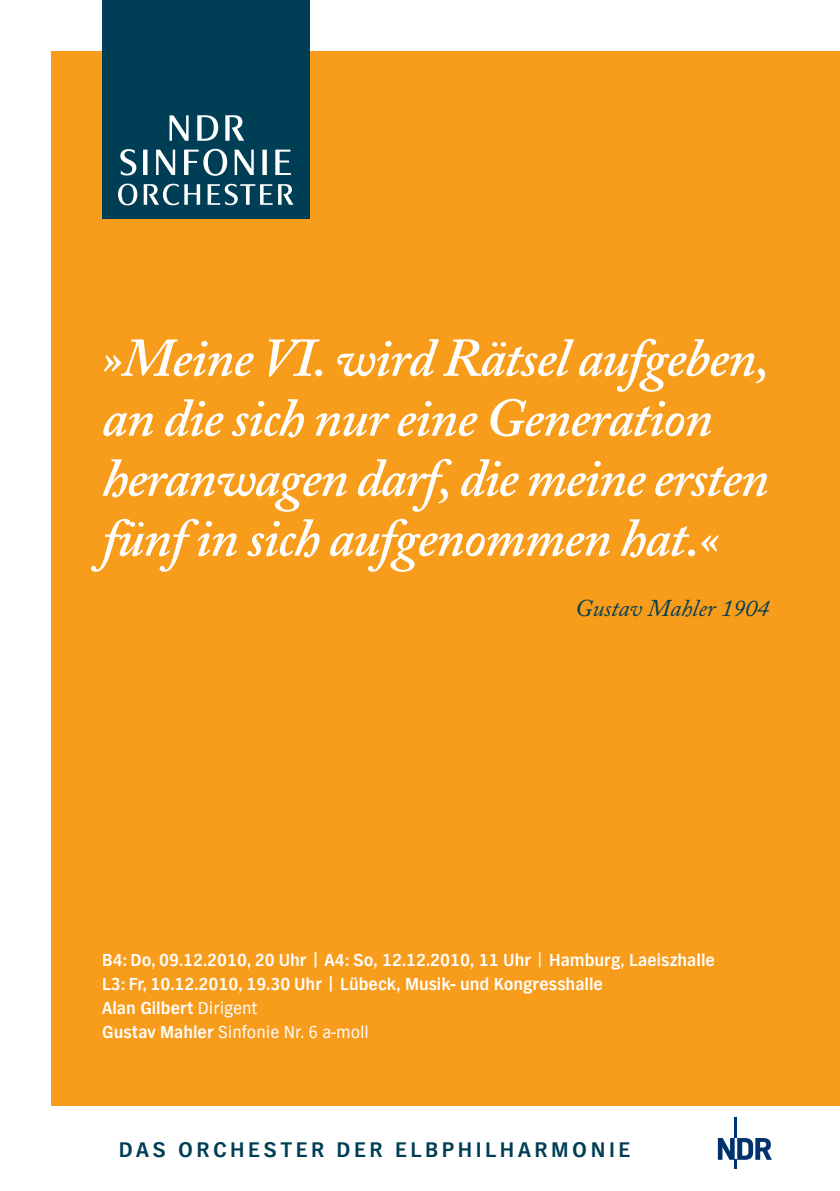
<style>
.page{position:relative;width:840px;height:1191px;background:#fff}
.page>*{position:absolute;margin:0;border:0;box-sizing:border-box;transform-origin:0 0}
.t1{font:italic 600 54px/60px "Adobe Caslon Pro";letter-spacing:-.02em;color:#fff}
.t2{font:italic 24px "Adobe Caslon Pro";color:#003e55}
.t3{font:700 22px "NDR Sans";letter-spacing:.155em;color:#003e55}
.t4{font:700 18px "NDR Sans";color:#fff}
.t5{font:18px "NDR Sans";color:#fff}
.s1{font-weight:400}
.s2{font-weight:700}
</style>
<div class="page">
<div style="left:51px;top:51px;width:788px;height:1055px;background:#f89c1c"></div>
<div style="left:102px;top:0;width:207px;height:219px;background:#003e55"></div>
<svg style="left:118px;top:115px;width:175px;height:90px"></svg>
<hr style="left:734px;top:1117px;width:2px;height:21px;background:#00326e">
<svg style="left:717px;top:1138px;width:54px;height:31px"></svg>
<p class="t1" style="left:102px;top:327px;width:668px">»Meine VI. wird Rätsel aufgeben, an die sich nur eine Generation heranwagen darf, die meine ersten fünf in sich aufgenommen hat.«</p>
<p class="t2" style="left:575px;top:593px;width:195px">Gustav Mahler 1904</p>
<p class="t4" style="left:102px;top:949px;width:614px">B4: Do, 09.12.2010, 20 Uhr | A4: So, 12.12.2010, 11 Uhr <span class="s1">|</span> Hamburg, Laeiszhalle</p>
<p class="t4" style="left:102px;top:973px;width:502px">L3: Fr, 10.12.2010, 19.30 Uhr | Lübeck, Musik- und Kongresshalle</p>
<p class="t4" style="left:102px;top:997px;width:156px">Alan Gilbert <span class="s1">Dirigent</span></p>
<p class="t5" style="left:102px;top:1022px;width:268px"><span class="s2">Gustav Mahler</span> Sinfonie Nr. 6 a-moll</p>
<p class="t3" style="left:119px;top:1137px;width:512px">DAS ORCHESTER DER ELBPHILHARMONIE</p>
</div>
